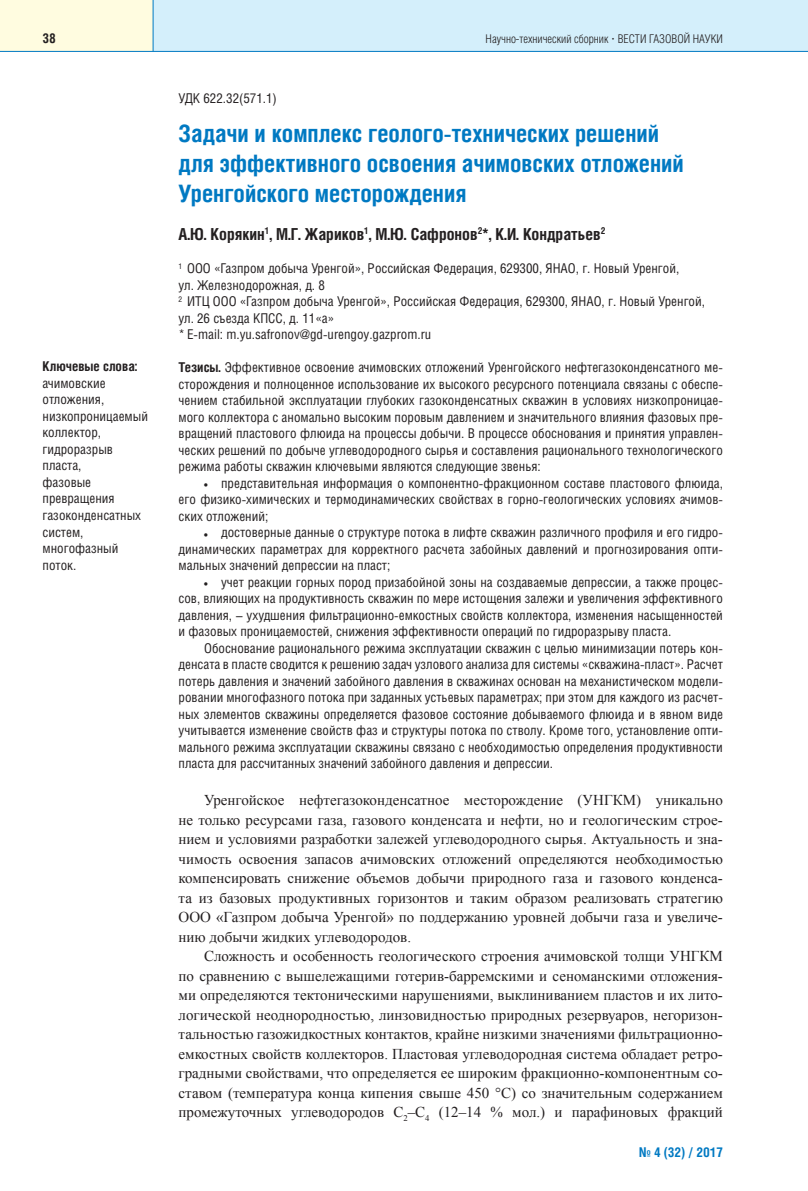
<style>
.page{position:relative;width:808px;height:1191px;background:#fff}
.page>*{position:absolute;margin:0;border:0;box-sizing:border-box;transform-origin:0 0}
.t1{font:700 24px/30px "Helios Cond";color:#0079c2}
.t2{font:700 16.5px "Helios Cond";color:#231f20}
.t3{font:15px/19.5px "Times New Roman";color:#231f20;text-align:justify}
.t4{font:13.5px/16.5px "Helios Cond";color:#231f20;text-align:justify}
.t5{font:700 13.5px "Helios Cond";color:#231f20}
.t6{font:700 13.5px "Helios Cond";color:#0079c2}
.t7{font:300 12px "Helios Cond";color:#231f20}
.s1{font-family:"Times New Roman";font-weight:700}
.s2{font-weight:700}
</style>
<div class="page">
<div style="left:140px;top:0;width:668px;height:51px;background:#d4effb"></div>
<div style="left:0;top:0;width:153px;height:51px;background:#fffce0"></div>
<hr style="left:0;top:51px;width:808px;height:1px;background:#0079c2">
<hr style="left:153px;top:0;width:1px;height:51px;background:#0079c2">
<p class="t5" style="left:43px;top:33px;width:15px">38</p>
<p class="t7" style="left:486px;top:34px;width:239px">Научно-технический сборник <span class="s1">·</span> ВЕСТИ ГАЗОВОЙ НАУКИ</p>
<p class="t5" style="left:43px;top:362px;width:96px">Ключевые слова:</p>
<p class="t4" style="left:43px;top:376px;width:107px;text-align:left">ачимовские отложения, низкопроницаемый коллектор, гидроразрыв пласта,<br>фазовые превращения газоконденсатных систем, многофазный поток.</p>
<p class="t4" style="left:179px;top:91px;width:100px">УДК 622.32(571.1)</p>
<h1 class="t1" style="left:179px;top:121px;width:507px">Задачи и комплекс геолого-технических решений для эффективного освоения ачимовских отложений<br>Уренгойского месторождения</h1>
<p class="t2" style="left:179px;top:228px;width:428px">А.Ю. Корякин<sup>1</sup>, М.Г. Жариков<sup>1</sup>, М.Ю. Сафронов<sup>2</sup>*, К.И. Кондратьев<sup>2</sup></p>
<p class="t4" style="left:179px;top:261px;width:528px;text-align:left"><sup>1</sup> ООО «Газпром добыча Уренгой», Российская Федерация, 629300, ЯНАО, г. Новый Уренгой,<br>ул. Железнодорожная, д. 8<br><sup>2</sup> ИТЦ ООО «Газпром добыча Уренгой», Российская Федерация, 629300, ЯНАО, г. Новый Уренгой, ул. 26 съезда КПСС, д. 11«а»<br>* E-mail: m.yu.safronov@gd-urengoy.gazprom.ru</p>
<p class="t4" style="left:179px;top:360px;width:546px"><span class="s2">Тезисы.</span> Эффективное освоение ачимовских отложений Уренгойского нефтегазоконденсатного ме&shy;сторождения и полноценное использование их высокого ресурсного потенциала связаны с обеспе&shy;чением стабильной эксплуатации глубоких газоконденсатных скважин в условиях низкопроницае&shy;мого коллектора с аномально высоким поровым давлением и значительного влияния фазовых пре&shy;вращений пластового флюида на процессы добычи. В процессе обоснования и принятия управлен&shy;ческих решений по добыче углеводородного сырья и составления рационального технологического режима работы скважин ключевыми являются следующие звенья:</p>
<p class="t4" style="left:179px;top:476px;width:546px;text-indent:26px">• представительная информация о компонентно-фракционном составе пластового флюида, его физико-химических и термодинамических свойствах в горно-геологических условиях ачимов&shy;ских отложений;</p>
<p class="t4" style="left:179px;top:525px;width:546px;text-indent:26px">• достоверные данные о структуре потока в лифте скважин различного профиля и его гидро&shy;динамических параметрах для корректного расчета забойных давлений и прогнозирования опти&shy;мальных значений депрессии на пласт;</p>
<p class="t4" style="left:179px;top:575px;width:546px;text-indent:26px">• учет реакции горных пород призабойной зоны на создаваемые депрессии, а также процес&shy;сов, влияющих на продуктивность скважин по мере истощения залежи и увеличения эффективного давления, – ухудшения фильтрационно-емкостных свойств коллектора, изменения насыщенностей и фазовых проницаемостей, снижения эффективности операций по гидроразрыву пласта.</p>
<p class="t4" style="left:179px;top:641px;width:546px;text-indent:26px">Обоснование рационального режима эксплуатации скважин с целью минимизации потерь кон&shy;денсата в пласте сводится к решению задач узлового анализа для системы «скважина-пласт». Расчет потерь давления и значений забойного давления в скважинах основан на механистическом модели&shy;ровании многофазного потока при заданных устьевых параметрах; при этом для каждого из расчет&shy;ных элементов скважины определяется фазовое состояние добываемого флюида и в явном виде учитывается изменение свойств фаз и структуры потока по стволу. Кроме того, установление опти&shy;мального режима эксплуатации скважины связано с необходимостью определения продуктивности пласта для рассчитанных значений забойного давления и депрессии.</p>
<p class="t3" style="left:179px;top:790px;width:546px;text-indent:26px">Уренгойское нефтегазоконденсатное месторождение (УНГКМ) уникально не только ресурсами газа, газового конденсата и нефти, но и геологическим строе&shy;нием и условиями разработки залежей углеводородного сырья. Актуальность и зна&shy;чимость освоения запасов ачимовских отложений определяются необходимостью компенсировать снижение объемов добычи природного газа и газового конденса&shy;та из базовых продуктивных горизонтов и таким образом реализовать стратегию ООО «Газпром добыча Уренгой» по поддержанию уровней добычи газа и увеличе&shy;нию добычи жидких углеводородов.</p>
<p class="t3" style="left:179px;top:946px;width:546px;text-indent:26px">Сложность и особенность геологического строения ачимовской толщи УНГКМ по сравнению с вышележащими готерив-барремскими и сеноманскими отложения&shy;ми определяются тектоническими нарушениями, выклиниванием пластов и их лито&shy;логической неоднородностью, линзовидностью природных резервуаров, негоризон&shy;тальностью газожидкостных контактов, крайне низкими значениями фильтрационно&shy;емкостных свойств коллекторов. Пластовая углеводородная система обладает ретро&shy;градными свойствами, что определяется ее широким фракционно-компонентным со&shy;ставом (температура конца кипения свыше 450 °С) со значительным содержанием промежуточных углеводородов С<sub>2</sub>–С<sub>4</sub> (12–14 % мол.) и парафиновых фракций</p>
<p class="t6" style="left:639px;top:1147px;width:85px">№ 4 (32) / 2017</p>
</div>
